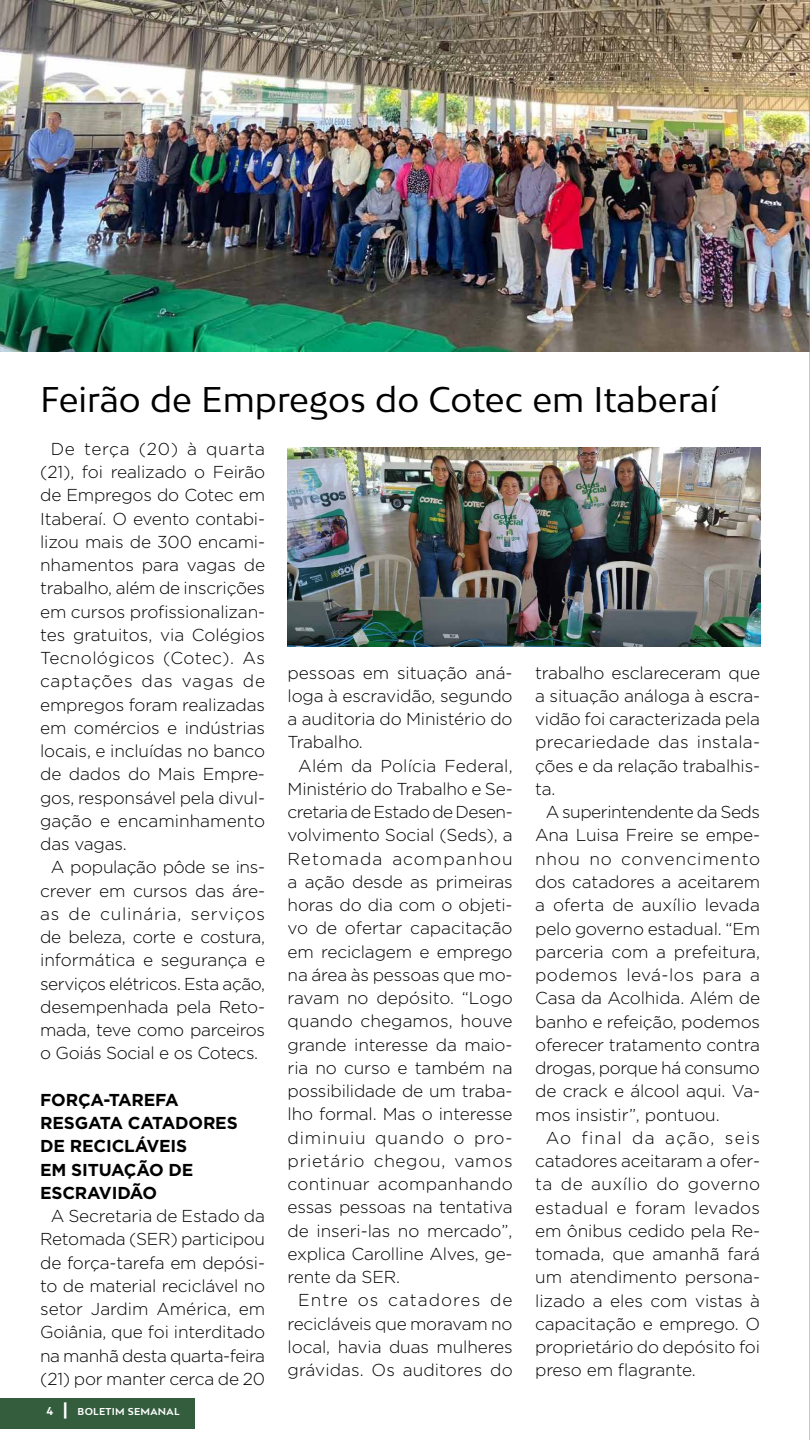
<style>
.page{position:relative;width:810px;height:1440px;background:#fff}
.page>*{position:absolute;margin:0;border:0;box-sizing:border-box;transform-origin:0 0}
.t1{font:33.75px "Bw Mitga";color:#000}
.t2{font:300 17.25px/23.2px "Gotham";letter-spacing:-.01em;color:#000;text-align:justify}
.t3{font:700 17.25px/23.2px "Gotham";letter-spacing:-.01em;color:#000}
.t4{font:700 9.45px "Bw Mitga";letter-spacing:.03em;color:#fff}
.s1{font-size:10.88px}
.s2{font-size:16.27px}
</style>
<div class="page">
<div style="left:0;top:1398px;width:195px;height:31px;background:#335d3d"></div>
<img style="left:288px;top:447px;width:472px;height:200px">
<img style="left:0;top:0;width:809px;height:352px">
<hr style="left:809px;top:0;width:1px;height:1440px;background:#a376ed">
<h1 class="t1" style="left:40px;top:377px;width:679px">Feirão de Empregos do Cotec em Itaberaí</h1>
<p class="t2" style="left:40px;top:437px;width:227px;text-indent:11px">De terça (20) à quarta (21), foi realizado o Feirão de Empregos do Cotec em Itaberaí. O evento contabi&shy;lizou mais de 300 encami&shy;nhamentos para vagas de trabalho, além de inscrições em cursos profissionalizan&shy;tes gratuitos, via Colégios Tecnológicos (Cotec). As captações das vagas de empregos foram realizadas em comércios e indústrias locais, e incluídas no banco de dados do Mais Empre&shy;gos, responsável pela divul&shy;gação e encaminhamento das vagas.</p>
<p class="t2" style="left:40px;top:855px;width:227px;text-indent:11px">A população pôde se ins&shy;crever em cursos das áre&shy;as de culinária, serviços de beleza, corte e costura, informática e segurança e serviços elétricos. Esta ação, desempenhada pela Reto&shy;mada, teve como parceiros o Goiás Social e os Cotecs.</p>
<p class="t3" style="left:40px;top:1088px;width:199px">FORÇA-TAREFA<br>RESGATA CATADORES<br>DE RECICLÁVEIS<br>EM SITUAÇÃO DE<br>ESCRAVIDÃO</p>
<p class="t2" style="left:40px;top:1204px;width:227px;text-indent:11px">A Secretaria de Estado da Retomada (SER) participou de força-tarefa em depósi&shy;to de material reciclável no setor Jardim América, em Goiânia, que foi interditado na manhã desta quarta-feira (21) por manter cerca de 20</p>
<p class="t4" style="left:46px;top:1405px;width:135px"><span class="s1">4</span> <span class="s2">|</span> BOLETIM SEMANAL</p>
<p class="t2" style="left:288px;top:660px;width:227px">pessoas em situação aná&shy;loga à escravidão, segundo a auditoria do Ministério do Trabalho.</p>
<p class="t2" style="left:288px;top:753px;width:227px;text-indent:11px">Além da Polícia Federal, Ministério do Trabalho e Se&shy;cretaria de Estado de Desen&shy;volvimento Social (Seds), a Retomada acompanhou a ação desde as primeiras horas do dia com o objeti&shy;vo de ofertar capacitação em reciclagem e emprego na área às pessoas que mo&shy;ravam no depósito. “Logo quando chegamos, houve grande interesse da maio&shy;ria no curso e também na possibilidade de um traba&shy;lho formal. Mas o interesse diminuiu quando o pro&shy;prietário chegou, vamos continuar acompanhando essas pessoas na tentativa de inseri-las no mercado”, explica Carolline Alves, ge&shy;rente da SER.</p>
<p class="t2" style="left:288px;top:1288px;width:227px;text-indent:11px">Entre os catadores de recicláveis que moravam no local, havia duas mulheres grávidas. Os auditores do</p>
<p class="t2" style="left:535px;top:661px;width:227px">trabalho esclareceram que a situação análoga à escra&shy;vidão foi caracterizada pela precariedade das instala&shy;ções e da relação trabalhis&shy;ta.</p>
<p class="t2" style="left:535px;top:800px;width:227px;text-indent:11px">A superintendente da Seds Ana Luisa Freire se empe&shy;nhou no convencimento dos catadores a aceitarem a oferta de auxílio levada pelo governo estadual. “Em parceria com a prefeitura, podemos levá-los para a Casa da Acolhida. Além de banho e refeição, podemos oferecer tratamento contra drogas, porque há consumo de crack e álcool aqui. Va&shy;mos insistir”, pontuou.</p>
<p class="t2" style="left:535px;top:1126px;width:227px;text-indent:11px">Ao final da ação, seis catadores aceitaram a ofer&shy;ta de auxílio do governo estadual e foram levados em ônibus cedido pela Re&shy;tomada, que amanhã fará um atendimento persona&shy;lizado a eles com vistas à capacitação e emprego. O proprietário do depósito foi preso em flagrante.</p>
</div>
